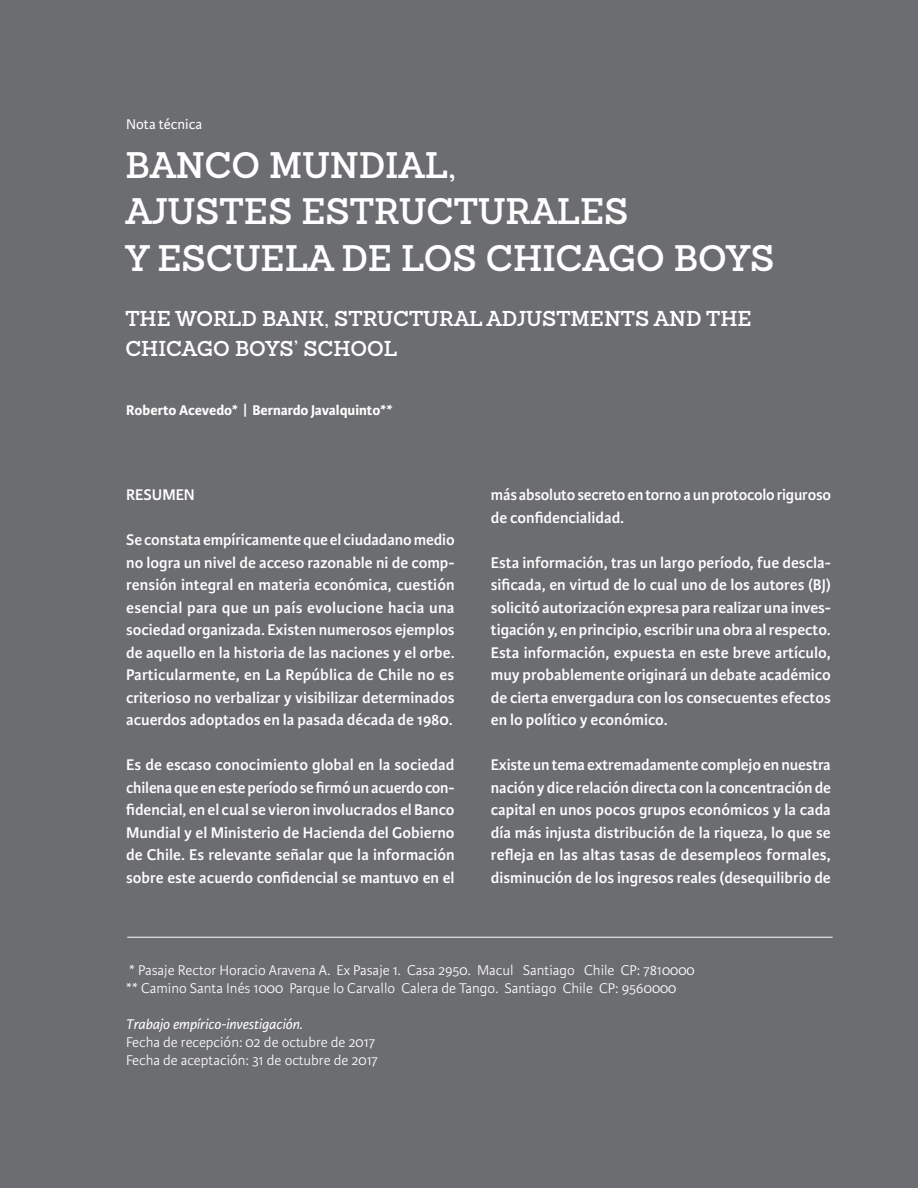
<style>
.page{position:relative;width:918px;height:1188px;background:#6c6d70}
.page>*{position:absolute;margin:0;border:0;box-sizing:border-box;transform-origin:0 0}
.t1{font:600 36px/46.5px "Sanchez Slab";color:#fff}
.t2{font:600 21px "Sanchez Slab";color:#fff}
.t3{font:600 16.5px/22.5px "Karmina Sans";color:#fff;text-align:justify}
.t4{font:300 15px/18px "Karmina Sans";color:#fff}
.t5{font:700 15px "Karmina Sans";color:#fff}
.t6{font:italic 15px "Karmina Sans";color:#fff}
.t7{font:15px "Karmina Sans";color:#fff}
</style>
<div class="page">
<hr style="left:127px;top:937px;width:706px;height:1px;background:#fff">
<p class="t7" style="left:126px;top:116px;width:77px">Nota técnica</p>
<h1 class="t1" style="left:125px;top:141px;width:650px">BANCO MUNDIAL,<br>AJUSTES ESTRUCTURALES<br>Y ESCUELA DE LOS CHICAGO BOYS</h1>
<p class="t2" style="left:125px;top:304px;width:87px">THE WORLD</p>
<p class="t2" style="left:262px;top:304px;width:16px">BAN</p>
<p class="t2" style="left:308px;top:304px;width:42px">K, STRUCTURAL</p>
<p class="t2" style="left:487px;top:304px;width:16px">ADJUSTMENTS</p>
<p class="t2" style="left:654px;top:304px;width:17px">AND</p>
<p class="t2" style="left:706px;top:304px;width:16px">THE</p>
<p class="t2" style="left:125px;top:334px;width:32px">CHICAGO</p>
<p class="t2" style="left:235px;top:334px;width:30px">BOYS</p>
<p class="t2" style="left:294px;top:334px;width:27px">’ SCHOOL</p>
<p class="t5" style="left:126px;top:401px;width:268px">Roberto Acevedo* | Bernardo Javalquinto**</p>
<p class="t3" style="left:126px;top:484px;width:70px">RESUMEN</p>
<p class="t3" style="left:126px;top:529px;width:330px">Se constata empíricamente que el ciudadano medio no logra un nivel de acceso razonable ni de comp&shy;rensión integral en materia económica, cuestión esencial para que un país evolucione hacia una sociedad organizada. Existen numerosos ejemplos de aquello en la historia de las naciones y el orbe.<br>Particularmente, en La República de Chile no es criterioso no verbalizar y visibilizar determinados acuerdos adoptados en la pasada década de 1980.</p>
<p class="t3" style="left:126px;top:754px;width:330px">Es de escaso conocimiento global en la sociedad chilena que en este período se firmó un acuerdo con&shy;fidencial, en el cual se vieron involucrados el Banco Mundial y el Ministerio de Hacienda del Gobierno de Chile. Es relevante señalar que la información sobre este acuerdo confidencial se mantuvo en el</p>
<p class="t3" style="left:491px;top:484px;width:342px">más absoluto secreto en torno a un protocolo riguroso de confidencialidad.</p>
<p class="t3" style="left:491px;top:552px;width:342px">Esta información, tras un largo período, fue descla&shy;sificada, en virtud de lo cual uno de los autores (BJ) solicitó autorización expresa para realizar una inves&shy;tigación y, en principio, escribir una obra al respecto.<br>Esta información, expuesta en este breve artículo, muy probablemente originará un debate académico de cierta envergadura con los consecuentes efectos en lo político y económico.</p>
<p class="t3" style="left:491px;top:754px;width:342px">Existe un tema extremadamente complejo en nuestra nación y dice relación directa con la concentración de capital en unos pocos grupos económicos y la cada día más injusta distribución de la riqueza, lo que se refleja en las altas tasas de desempleos formales, disminución de los ingresos reales (desequilibrio de</p>
<p class="t4" style="left:126px;top:962px;width:570px">* Pasaje Rector Horacio Aravena A. Ex Pasaje 1. Casa 2950. Macul Santiago Chile CP: 7810000 ** Camino Santa Inés 1000 Parque lo Carvallo Calera de Tango. Santiago Chile CP: 9560000</p>
<p class="t6" style="left:126px;top:1016px;width:178px">Trabajo empírico-investigación.</p>
<p class="t4" style="left:126px;top:1034px;width:253px">Fecha de recepción: 02 de octubre de 2017<br>Fecha de aceptación: 31 de octubre de 2017</p>
</div>
